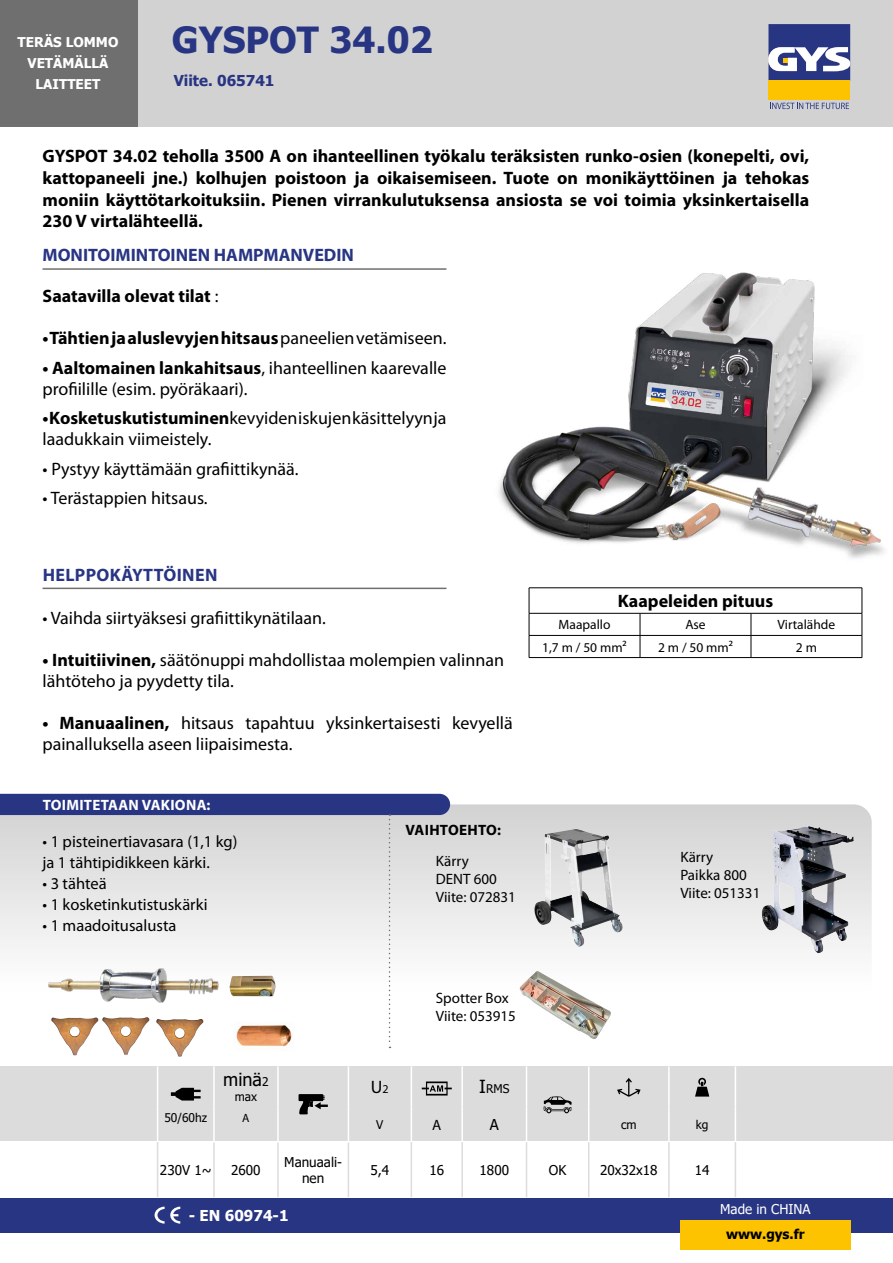
<style>
.page{position:relative;width:893px;height:1263px;background:#fff}
.page>*{position:absolute;margin:0;border:0;box-sizing:border-box;transform-origin:0 0}
.t1{font:700 36px "Tahoma";color:#283583}
.t2{font:18px/21px "Myriad Pro";color:#000}
.t3{font:700 18px/21.6px "Myriad Pro";color:#000;text-align:justify}
.t4{font:700 18px "Myriad Pro";color:#283583}
.t5{font:700 18px "Myriad Pro";letter-spacing:.02em;color:#283583}
.t6{font:18px "Tahoma";color:#000}
.t7{font:16.5px/21px "Myriad Pro";color:#000}
.t8{font:15px/18px "Myriad Pro";color:#000}
.t9{font:700 15px "Myriad Pro";letter-spacing:.02em;color:#fff}
.t10{font:700 15px "Tahoma";color:#283583}
.t11{font:700 15px "Myriad Pro";letter-spacing:.02em;color:#000}
.t12{font:700 15px "Tahoma";color:#fff}
.t13{font:15px "Tahoma";color:#000}
.t14{font:13.5px/16.2px "Tahoma";color:#000;text-align:center}
.t15{font:13.5px "Myriad Pro";color:#000}
.t16{font:700 13.5px/21px "Tahoma";color:#fff;text-align:center}
.t17{font:13.5px "Tahoma";color:#fff}
.t18{font:700 13.5px "Tahoma";color:#000}
.t19{font:12px "Tahoma";color:#000}
.t20{font:12px "Myriad Pro";color:#000}
.s1{font-weight:400}
.s2{font-weight:700}
.s3{font-size:12px}
.s4{font-size:18px}
</style>
<div class="page">
<div style="left:137px;top:0;width:756px;height:127px;background:#d2d2d2"></div>
<div style="left:0;top:1198px;width:893px;height:34px;background:#283583"></div>
<div style="left:768px;top:81px;width:82px;height:19px;background:#fdc300"></div>
<svg style="left:768px;top:24px;width:82px;height:57px"></svg>
<svg style="left:770px;top:103px;width:79px;height:6px"></svg>
<div style="left:0;top:0;width:137px;height:127px;background:#706f6f"></div>
<div style="left:680px;top:1220px;width:170px;height:30px;background:#fdc300"></div>
<svg style="left:450px;top:804px;width:422px;height:167px"></svg>
<div style="left:0;top:1066px;width:893px;height:75px;background:#dcdcdc"></div>
<img style="left:532px;top:829px;width:92px;height:118px">
<img style="left:762px;top:826px;width:86px;height:127px">
<img style="left:499px;top:272px;width:385px;height:287px">
<img style="left:519px;top:971px;width:92px;height:68px">
<svg style="left:0;top:794px;width:450px;height:254px"></svg>
<svg style="left:155px;top:1206px;width:25px;height:17px"></svg>
<img style="left:43px;top:959px;width:180px;height:53px">
<img style="left:230px;top:976px;width:45px;height:20px">
<img style="left:51px;top:1017px;width:47px;height:38px">
<img style="left:102px;top:1017px;width:47px;height:38px">
<img style="left:156px;top:1019px;width:47px;height:38px">
<img style="left:233px;top:1022px;width:60px;height:26px">
<hr style="left:43px;top:268px;width:403px;height:2px;background:#706f6f">
<hr style="left:43px;top:588px;width:403px;height:1px;background:#706f6f">
<hr style="left:529px;top:587px;width:111px;height:1px;background:#000">
<hr style="left:640px;top:587px;width:111px;height:1px;background:#000">
<hr style="left:751px;top:587px;width:111px;height:1px;background:#000">
<hr style="left:529px;top:613px;width:111px;height:1px;background:#000">
<hr style="left:640px;top:613px;width:111px;height:1px;background:#000">
<hr style="left:751px;top:613px;width:111px;height:1px;background:#000">
<hr style="left:529px;top:635px;width:111px;height:1px;background:#000">
<svg style="left:529px;top:588px;width:1px;height:69px"></svg>
<hr style="left:640px;top:635px;width:111px;height:1px;background:#000">
<svg style="left:640px;top:613px;width:1px;height:44px"></svg>
<hr style="left:751px;top:635px;width:111px;height:1px;background:#000">
<svg style="left:751px;top:613px;width:1px;height:44px"></svg>
<svg style="left:862px;top:588px;width:1px;height:69px"></svg>
<hr style="left:529px;top:657px;width:111px;height:1px;background:#000">
<hr style="left:640px;top:657px;width:111px;height:1px;background:#000">
<hr style="left:751px;top:657px;width:111px;height:1px;background:#000">
<svg style="left:158px;top:1142px;width:577px;height:55px"></svg>
<hr style="left:213px;top:1066px;width:2px;height:40px;background:#fff">
<hr style="left:277px;top:1066px;width:2px;height:40px;background:#fff">
<hr style="left:348px;top:1066px;width:1px;height:40px;background:#fff">
<hr style="left:411px;top:1066px;width:1px;height:40px;background:#fff">
<hr style="left:461px;top:1066px;width:2px;height:40px;background:#fff">
<hr style="left:526px;top:1066px;width:1px;height:40px;background:#fff">
<hr style="left:588px;top:1066px;width:1px;height:40px;background:#fff">
<hr style="left:668px;top:1066px;width:2px;height:40px;background:#fff">
<hr style="left:735px;top:1066px;width:1px;height:40px;background:#fff">
<hr style="left:213px;top:1106px;width:2px;height:36px;background:#fff">
<hr style="left:277px;top:1106px;width:2px;height:36px;background:#fff">
<hr style="left:348px;top:1106px;width:1px;height:36px;background:#fff">
<hr style="left:411px;top:1106px;width:1px;height:36px;background:#fff">
<hr style="left:461px;top:1106px;width:2px;height:36px;background:#fff">
<hr style="left:526px;top:1106px;width:1px;height:36px;background:#fff">
<hr style="left:588px;top:1106px;width:1px;height:36px;background:#fff">
<hr style="left:668px;top:1106px;width:2px;height:36px;background:#fff">
<hr style="left:735px;top:1106px;width:1px;height:36px;background:#fff">
<hr style="left:157px;top:1066px;width:1px;height:40px;background:#fff">
<hr style="left:157px;top:1106px;width:1px;height:36px;background:#fff">
<hr style="left:213px;top:1142px;width:65px;height:1px;background:#fff">
<hr style="left:278px;top:1142px;width:71px;height:1px;background:#fff">
<hr style="left:157px;top:1142px;width:1px;height:55px;background:#dcdcdc">
<hr style="left:213px;top:1142px;width:2px;height:55px;background:#dcdcdc">
<hr style="left:277px;top:1142px;width:2px;height:55px;background:#dcdcdc">
<hr style="left:348px;top:1142px;width:1px;height:55px;background:#dcdcdc">
<hr style="left:411px;top:1142px;width:1px;height:55px;background:#dcdcdc">
<hr style="left:461px;top:1142px;width:2px;height:55px;background:#dcdcdc">
<hr style="left:526px;top:1142px;width:1px;height:55px;background:#dcdcdc">
<hr style="left:588px;top:1142px;width:1px;height:55px;background:#dcdcdc">
<hr style="left:668px;top:1142px;width:2px;height:55px;background:#dcdcdc">
<hr style="left:735px;top:1142px;width:1px;height:55px;background:#dcdcdc">
<svg style="left:171px;top:1088px;width:30px;height:12px"></svg>
<svg style="left:298px;top:1094px;width:30px;height:20px"></svg>
<svg style="left:422px;top:1081px;width:30px;height:14px"></svg>
<svg style="left:544px;top:1096px;width:28px;height:17px"></svg>
<svg style="left:617px;top:1078px;width:24px;height:18px"></svg>
<svg style="left:695px;top:1078px;width:14px;height:18px"></svg>
<p class="t16" style="left:18px;top:32px;width:102px">TERÄS LOMMO</p>
<h1 class="t1" style="left:172px;top:15px;width:262px">GYSPOT 34.02</h1>
<p class="t16" style="left:28px;top:53px;width:82px">VETÄMÄLLÄ<br>LAITTEET</p>
<p class="t10" style="left:174px;top:70px;width:102px">Viite. 065741</p>
<p class="t3" style="left:43px;top:145px;width:768px">GYSPOT 34.02 teholla 3500 A on ihanteellinen työkalu teräksisten runko-osien (konepelti, ovi, kattopaneeli jne.) kolhujen poistoon ja oikaisemiseen. Tuote on monikäyttöinen ja tehokas moniin käyttötarkoituksiin. Pienen virrankulutuksensa ansiosta se voi toimia yksinkertaisella 230 V virtalähteellä.</p>
<p class="t4" style="left:43px;top:243px;width:313px">MONITOIMINTOINEN HAMPMANVEDIN</p>
<p class="t3" style="left:43px;top:285px;width:177px">Saatavilla olevat tilat <span class="s1">:</span></p>
<p class="t3" style="left:43px;top:327px;width:405px">• Tähtien ja aluslevyjen hitsaus <span class="s1">paneelien vetämiseen.</span></p>
<p class="t2" style="left:43px;top:357px;width:405px"><span class="s2">• Aaltomainen lankahitsaus</span>, ihanteellinen kaarevalle profiilille (esim. pyöräkaari).</p>
<p class="t2" style="left:43px;top:407px;width:406px"><span class="s2">• Kosketuskutistuminen</span>kevyiden iskujen käsittelyyn ja laadukkain viimeistely.</p>
<p class="t2" style="left:43px;top:458px;width:258px">• Pystyy käyttämään grafiittikynää.</p>
<p class="t2" style="left:43px;top:487px;width:167px">• Terästappien hitsaus.</p>
<p class="t5" style="left:43px;top:563px;width:176px">HELPPOKÄYTTÖINEN</p>
<p class="t2" style="left:43px;top:608px;width:285px">• Vaihda siirtyäksesi grafiittikynätilaan.</p>
<p class="t2" style="left:43px;top:650px;width:463px"><span class="s2">• Intuitiivinen,</span> säätönuppi mahdollistaa molempien valinnan lähtöteho ja pyydetty tila.</p>
<p class="t2" style="left:43px;top:713px;width:472px"><span class="s2">• Manuaalinen,</span> hitsaus tapahtuu yksinkertaisesti kevyellä painalluksella aseen liipaisimesta.</p>
<p class="t3" style="left:618px;top:590px;width:157px">Kaapeleiden pituus</p>
<p class="t15" style="left:559px;top:617px;width:53px">Maapallo</p>
<p class="t15" style="left:685px;top:617px;width:22px">Ase</p>
<p class="t15" style="left:778px;top:617px;width:59px">Virtalähde</p>
<p class="t15" style="left:542px;top:639px;width:86px">1,7 m / 50 mm²</p>
<p class="t15" style="left:658px;top:639px;width:76px">2 m / 50 mm²</p>
<p class="t15" style="left:796px;top:639px;width:23px">2 m</p>
<p class="t9" style="left:43px;top:795px;width:169px">TOIMITETAAN VAKIONA:</p>
<p class="t7" style="left:43px;top:831px;width:196px">• 1 pisteinertiavasara (1,1 kg) ja 1 tähtipidikkeen kärki.</p>
<p class="t7" style="left:43px;top:873px;width:66px">• 3 tähteä</p>
<p class="t7" style="left:43px;top:894px;width:167px">• 1 kosketinkutistuskärki</p>
<p class="t7" style="left:43px;top:915px;width:135px">• 1 maadoitusalusta</p>
<p class="t6" style="left:223px;top:1067px;width:47px">minä<span class="s3">2</span></p>
<p class="t19" style="left:235px;top:1088px;width:24px">max</p>
<p class="t19" style="left:164px;top:1109px;width:44px">50/60hz</p>
<p class="t20" style="left:242px;top:1110px;width:9px">A</p>
<p class="t11" style="left:406px;top:820px;width:97px">VAIHTOEHTO:</p>
<p class="t8" style="left:436px;top:852px;width:81px">Kärry<br>DENT 600<br>Viite: 072831</p>
<p class="t8" style="left:680px;top:848px;width:81px">Kärry<br>Paikka 800<br>Viite: 051331</p>
<p class="t8" style="left:436px;top:988px;width:81px">Spotter Box<br>Viite: 053915</p>
<p class="t2" style="left:371px;top:1076px;width:19px">U<span class="s3">2</span></p>
<p class="t19" style="left:479px;top:1081px;width:32px"><span class="s4">I</span>RMS</p>
<p class="t19" style="left:376px;top:1116px;width:9px">V</p>
<p class="t8" style="left:432px;top:1116px;width:11px">A</p>
<p class="t13" style="left:490px;top:1114px;width:10px">A</p>
<p class="t19" style="left:621px;top:1116px;width:17px">cm</p>
<p class="t19" style="left:696px;top:1116px;width:14px">kg</p>
<p class="t14" style="left:160px;top:1162px;width:53px">230V 1~</p>
<p class="t14" style="left:231px;top:1162px;width:31px">2600</p>
<p class="t14" style="left:284px;top:1154px;width:59px">Manuaali&shy;nen</p>
<p class="t14" style="left:370px;top:1162px;width:20px">5,4</p>
<p class="t14" style="left:429px;top:1162px;width:16px">16</p>
<p class="t14" style="left:480px;top:1162px;width:31px">1800</p>
<p class="t14" style="left:549px;top:1162px;width:19px">OK</p>
<p class="t14" style="left:600px;top:1162px;width:59px">20x32x18</p>
<p class="t14" style="left:695px;top:1162px;width:16px">14</p>
<p class="t12" style="left:189px;top:1205px;width:101px">- EN 60974-1</p>
<p class="t17" style="left:720px;top:1200px;width:92px">Made in CHINA</p>
<p class="t18" style="left:726px;top:1225px;width:80px">www.gys.fr</p>
</div>
